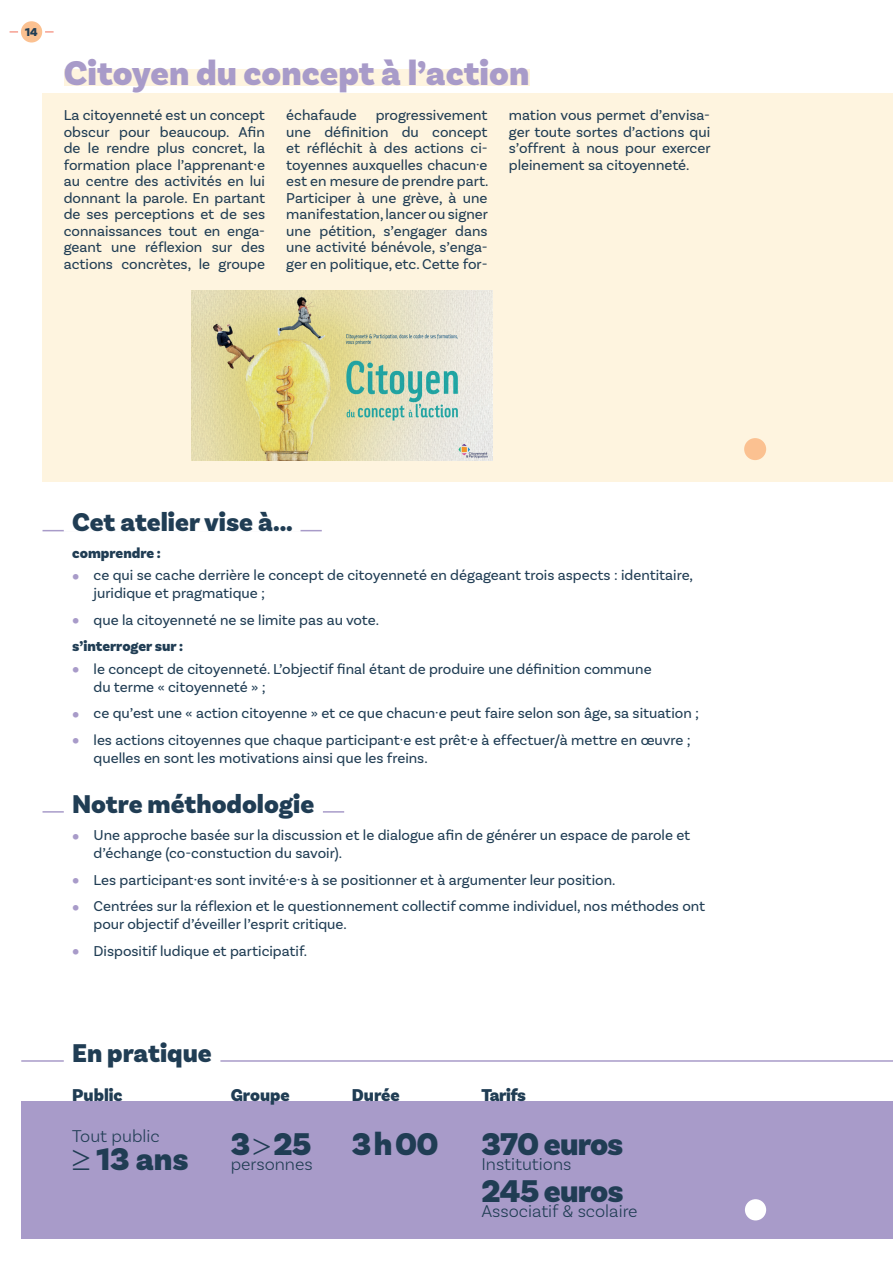
<style>
.page{position:relative;width:893px;height:1263px;background:#fff}
.page>*{position:absolute;margin:0;border:0;box-sizing:border-box;transform-origin:0 0}
.t1{font:900 36px "Basic Sans";color:#a89bc9}
.t2{font:900 33px "Basic Sans";letter-spacing:-.025em;color:#203d54}
.t3{font:900 27px "Basic Sans";color:#203d54}
.t4{font:300 18px "Basic Sans";color:#203d54}
.t5{font:900 18px "Basic Sans";color:#203d54}
.t6{font:15px/16.5px "Basic Sans";color:#203d54}
.t7{font:900 15px "Basic Sans";color:#203d54}
.t8{font:900 12px "Basic Sans";color:#203d54}
.s1{font-weight:900;font-size:18px;color:#a89bc9}
.s2{font-weight:900}
</style>
<div class="page">
<div style="left:21px;top:21px;width:21px;height:22px;background:#fbc191;border-radius:50%"></div>
<svg style="left:10px;top:31px;width:8px;height:2px"></svg>
<svg style="left:45px;top:31px;width:9px;height:2px"></svg>
<div style="left:43px;top:93px;width:850px;height:388px;background:#fef4df"></div>
<div style="left:21px;top:1101px;width:872px;height:137px;background:#a89bc9"></div>
<div style="left:64px;top:69px;width:465px;height:17px;background:#fef4df"></div>
<hr style="left:21px;top:1060px;width:872px;height:2px;background:#a89bc9">
<div style="left:64px;top:1053px;width:156px;height:9px;background:#fff"></div>
<hr style="left:43px;top:811px;width:301px;height:2px;background:#a89bc9">
<div style="left:64px;top:804px;width:259px;height:9px;background:#fff"></div>
<hr style="left:43px;top:530px;width:279px;height:1px;background:#a89bc9">
<div style="left:64px;top:523px;width:237px;height:9px;background:#fff"></div>
<img style="left:191px;top:290px;width:302px;height:170px">
<div style="left:744px;top:438px;width:22px;height:22px;background:#fbc191;border-radius:50%"></div>
<div style="left:745px;top:1199px;width:21px;height:21px;background:#fff;border-radius:50%"></div>
<p class="t8" style="left:25px;top:25px;width:14px">14</p>
<h1 class="t1" style="left:64px;top:51px;width:467px">Citoyen du concept à l’action</h1>
<p class="t6" style="left:64px;top:107px;width:203px;text-align:justify">La citoyenneté est un concept obscur pour beaucoup. Afin de le rendre plus concret, la formation place l’apprenant·e au centre des activités en lui donnant la parole. En partant de ses perceptions et de ses connaissances tout en enga‑ geant une réflexion sur des actions concrètes, le groupe</p>
<p class="t6" style="left:286px;top:107px;width:72px">échafaude</p>
<p class="t6" style="left:286px;top:107px;width:204px;text-align:justify;text-indent:89px">progressivement une définition du concept et réfléchit à des actions ci‑ toyennes auxquelles chacun·e est en mesure de prendre part.<br>Participer à une grève, à une manifestation, lancer ou signer une pétition, s’engager dans une activité bénévole, s’enga‑ ger en politique, etc. Cette for‑</p>
<p class="t6" style="left:509px;top:107px;width:203px;text-align:justify">mation vous permet d’envisa‑ ger toute sortes d’actions qui s’offrent à nous pour exercer pleinement sa citoyenneté.</p>
<h3 class="t3" style="left:72px;top:506px;width:222px">Cet atelier vise à...</h3>
<p class="t7" style="left:72px;top:544px;width:90px">comprendre :</p>
<p class="t6" style="left:94px;top:566px;width:601px;line-height:18px;text-indent:-21px"><span class="s1">•</span> ce qui se cache derrière le concept de citoyenneté en dégageant trois aspects : identitaire, juridique et pragmatique ;</p>
<p class="t6" style="left:72px;top:606px;width:308px;line-height:26.5px"><span class="s1">•</span> que la citoyenneté ne se limite pas au vote. <span class="s2">s’interroger sur :</span></p>
<p class="t6" style="left:94px;top:659px;width:560px;line-height:18px;text-indent:-21px"><span class="s1">•</span> le concept de citoyenneté. L’objectif final étant de produire une définition commune du terme « citoyenneté » ;</p>
<p class="t6" style="left:72px;top:705px;width:628px"><span class="s1">•</span> ce qu’est une « action citoyenne » et ce que chacun·e peut faire selon son âge, sa situation ;</p>
<p class="t6" style="left:94px;top:730px;width:599px;line-height:18px;text-indent:-21px"><span class="s1">•</span> les actions citoyennes que chaque participant·e est prêt·e à effectuer/à mettre en œuvre ; quelles en sont les motivations ainsi que les freins.</p>
<h3 class="t3" style="left:72px;top:787px;width:244px">Notre méthodologie</h3>
<p class="t6" style="left:94px;top:826px;width:598px;line-height:18px;text-indent:-21px"><span class="s1">•</span> Une approche basée sur la discussion et le dialogue afin de générer un espace de parole et d’échange (co-constuction du savoir).</p>
<p class="t6" style="left:72px;top:871px;width:545px"><span class="s1">•</span> Les participant·es sont invité·e·s à se positionner et à argumenter leur position.</p>
<p class="t6" style="left:94px;top:897px;width:613px;line-height:18px;text-indent:-21px"><span class="s1">•</span> Centrées sur la réflexion et le questionnement collectif comme individuel, nos méthodes ont pour objectif d’éveiller l’esprit critique.</p>
<p class="t6" style="left:72px;top:942px;width:236px"><span class="s1">•</span> Dispositif ludique et participatif.</p>
<h3 class="t3" style="left:72px;top:1036px;width:141px">En pratique</h3>
<p class="t5" style="left:72px;top:1084px;width:52px">Public</p>
<p class="t4" style="left:72px;top:1125px;width:89px">Tout public</p>
<h2 class="t2" style="left:72px;top:1139px;width:118px">≥ 13 ans</h2>
<p class="t5" style="left:231px;top:1084px;width:61px">Groupe</p>
<h2 class="t2" style="left:231px;top:1124px;width:82px">3 25</h2>
<p class="t4" style="left:231px;top:1153px;width:84px">personnes</p>
<p class="t5" style="left:352px;top:1084px;width:49px">Durée</p>
<h2 class="t2" style="left:352px;top:1124px;width:88px">3h00</h2>
<p class="t5" style="left:481px;top:1084px;width:46px">Tarifs</p>
<h2 class="t2" style="left:481px;top:1124px;width:144px">370 euros</h2>
<p class="t4" style="left:481px;top:1153px;width:92px">Institutions</p>
<h2 class="t2" style="left:481px;top:1171px;width:144px">245 euros</h2>
<p class="t4" style="left:481px;top:1200px;width:158px">Associatif &amp; scolaire</p>
</div>
